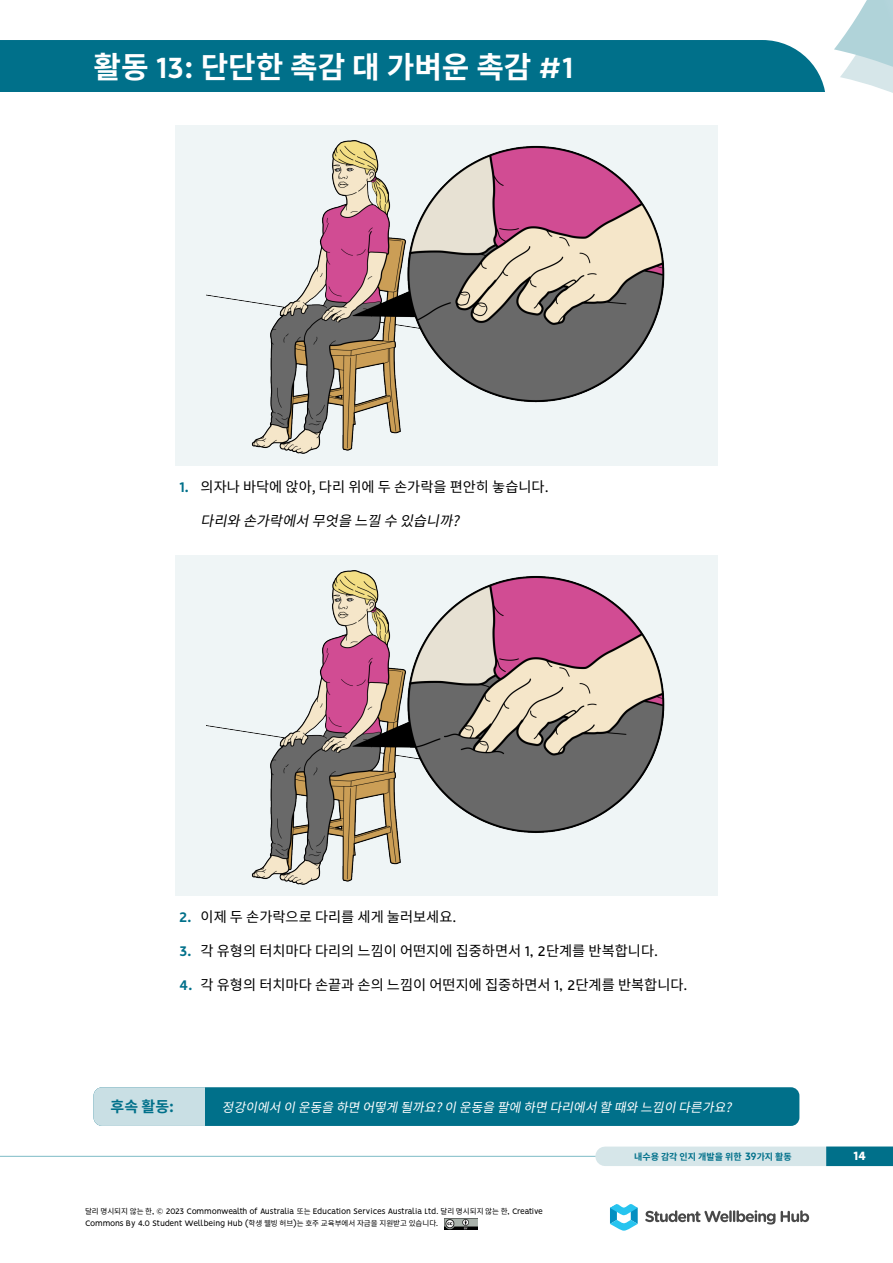
<style>
.page{position:relative;width:893px;height:1263px;background:#fff}
.page>*{position:absolute;margin:0;border:0;box-sizing:border-box;transform-origin:0 0}
.t1{font:700 30px "Noto Sans CJ Kkr";color:#fff}
.t2{font:700 15px "Noto Sans CJ Kkr";color:#00708a}
.t3{font:14.25px "Noto Sans CJ Kkr";color:#000}
.t4{font:italic 14.25px "Noto Sans CJ Kkr";color:#000}
.t5{font:800 13.5px "Vision";color:#fff}
.t6{font:italic 12.75px "Noto Sans CJ Kkr";color:#fff}
.t7{font:9px/12px "Vision";letter-spacing:-.03em;color:#000}
.t8{font:700 9px "Noto Sans CJ Kkr";color:#00708a}
.s1{font-family:"Vision";font-size:33px}
.s2{font-family:"Vision";font-weight:700;font-size:15.75px;color:#00708a}
.s3{font-family:"Vision";font-size:15.75px}
.s4{font-family:"Noto Sans CJ Kkr";font-size:7.5px}
.s5{font-family:"Vision";font-size:12px}
</style>
<div class="page">
<div style="left:0;top:40px;width:826px;height:51px;background:#00708a"></div>
<svg style="left:834px;top:0;width:59px;height:93px"></svg>
<hr style="left:0;top:1156px;width:893px;height:1px;background:#7ebcc6">
<div style="left:605px;top:1146px;width:288px;height:20px;background:#d6e6e9"></div>
<div style="left:826px;top:1146px;width:67px;height:20px;background:#00708a"></div>
<img style="left:445px;top:1218px;width:32px;height:11px">
<svg style="left:610px;top:1204px;width:28px;height:27px"></svg>
<svg style="left:645px;top:1210px;width:130px;height:14px"></svg>
<svg style="left:781px;top:1210px;width:28px;height:12px"></svg>
<div style="left:94px;top:1087px;width:705px;height:39px;background:#00708a;border-radius:9px"></div>
<div style="left:94px;top:1087px;width:111px;height:39px;background:#c9dfe4"></div>
<div style="left:175px;top:125px;width:543px;height:341px;background:#eff5f6"></div>
<img style="left:207px;top:140px;width:458px;height:314px">
<div style="left:175px;top:556px;width:543px;height:340px;background:#eff5f6"></div>
<img style="left:207px;top:570px;width:458px;height:315px">
<h1 class="t1" style="left:94px;top:50px;width:481px">활동 <span class="s1">13:</span> 단단한 촉감 대 가벼운 촉감 <span class="s1">#1</span></h1>
<h3 class="t3" style="left:179px;top:479px;width:371px"><span class="s2">1.</span> 의자나 바닥에 앉아, 다리 위에 두 손가락을 편안히 놓습니다.</h3>
<h3 class="t4" style="left:201px;top:512px;width:267px">다리와손가락에서무엇을느낄수있습니까?</h3>
<h3 class="t3" style="left:179px;top:909px;width:279px"><span class="s2">2.</span> 이제 두 손가락으로 다리를 세게 눌러보세요.</h3>
<h3 class="t3" style="left:179px;top:943px;width:480px"><span class="s2">3.</span> 각 유형의 터치마다 다리의 느낌이 어떤지에 집중하면서 <span class="s3">1, 2</span>단계를 반복합니다.</h3>
<h3 class="t3" style="left:179px;top:976px;width:510px"><span class="s2">4.</span> 각 유형의 터치마다 손끝과 손의 느낌이 어떤지에 집중하면서 <span class="s3">1, 2</span>단계를 반복합니다.</h3>
<h2 class="t2" style="left:111px;top:1098px;width:65px">후속 활동:</h2>
<h3 class="t6" style="left:222px;top:1100px;width:517px">정강이에서이운동을하면어떻게될까요?이운동을팔에하면다리에서할때와느낌이다른가요?</h3>
<p class="t7" style="left:85px;top:1206px;width:459px"><span class="s4">달리 명시되지 않는 한</span>, © 2023 Commonwealth of Australia <span class="s4">또는</span> Education Services Australia Ltd. <span class="s4">달리 명시되지 않는 한</span>, Creative<br>Commons By 4.0 Student Wellbeing Hub (<span class="s4">학생 웰빙 허브</span>)<span class="s4">는 호주 교육부에서 자금을 지원받고 있습니다</span>.</p>
<p class="t8" style="left:634px;top:1152px;width:159px">내수용 감각 인지 개발을 위한 <span class="s5">39</span>가지 활동</p>
<h3 class="t5" style="left:853px;top:1148px;width:14px">14</h3>
</div>
